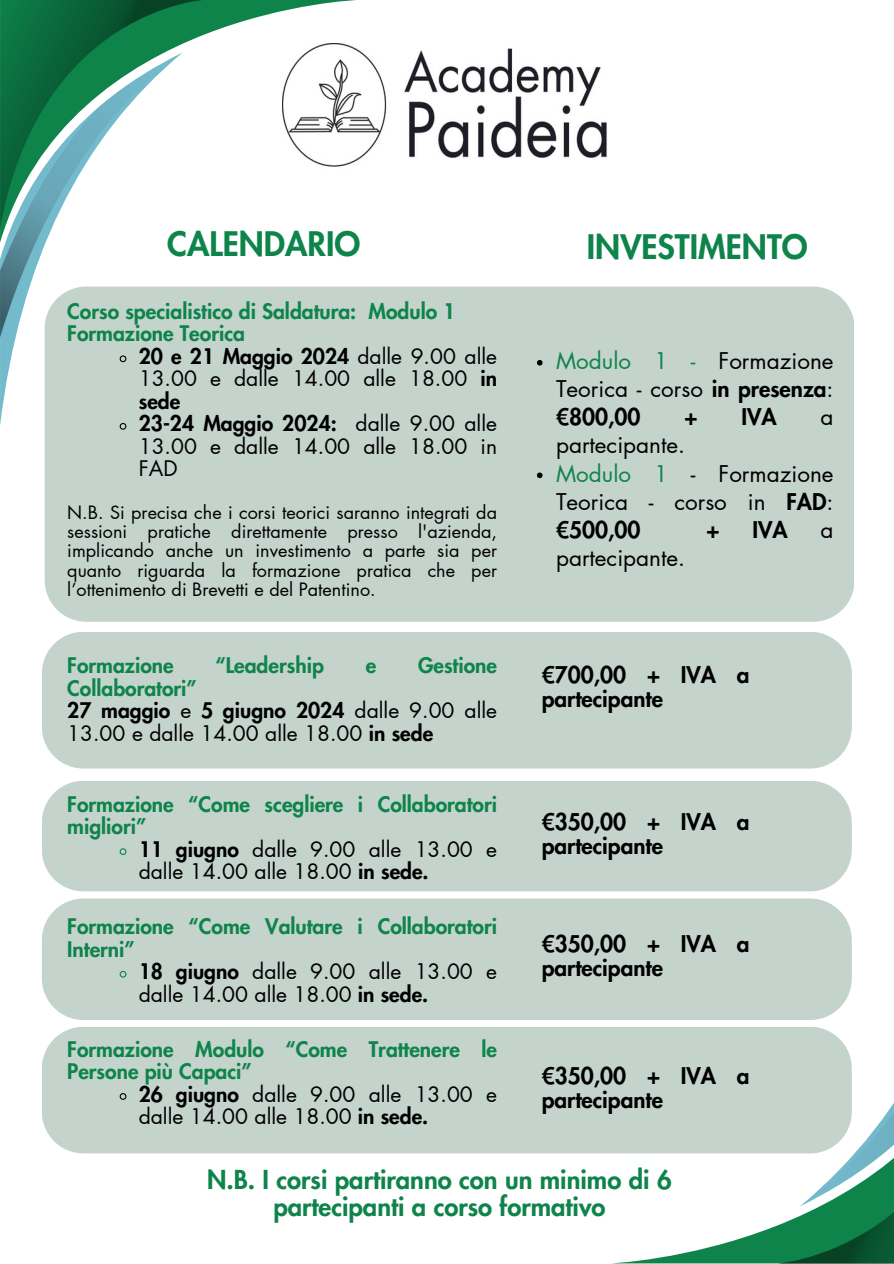
<style>
.page{position:relative;width:894px;height:1264px;background:#fff}
.page>*{position:absolute;margin:0;border:0;box-sizing:border-box;transform-origin:0 0}
.t1{font:800 33px "Futura LT Pro";color:#0e844b}
.t2{font:800 25.5px/27px "Futura LT Pro";color:#0e844b;text-align:center}
.t3{font:22.5px/28.2px "Futura LT Pro";color:#000;text-align:justify}
.t4{font:800 22.5px/23.7px "Futura LT Pro";color:#000}
.t5{font:21px/22.5px "Futura LT Pro";color:#000}
.t6{font:800 21px/22.5px "Futura LT Pro";color:#0e844b}
.t7{font:18px/19.2px "Futura LT Pro";color:#000;text-align:justify}
.s1{font-weight:800}
.s2{font-weight:800;color:#0e844b}
.s3{color:#0e844b}
</style>
<div class="page">
<img style="left:357px;top:48px;width:250px;height:113px">
<svg style="left:0;top:337px;width:45px;height:89px"></svg>
<svg style="left:203px;top:0;width:154px;height:167px"></svg>
<svg style="left:0;top:0;width:203px;height:52px"></svg>
<svg style="left:0;top:52px;width:183px;height:285px"></svg>
<div style="left:42px;top:781px;width:803px;height:110px;background:#c4d4cc"></div>
<div style="left:42px;top:898px;width:735px;height:122px;background:#c4d4cc"></div>
<div style="left:42px;top:1027px;width:568px;height:126px;background:#c4d4cc"></div>
<svg style="left:610px;top:999px;width:167px;height:264px;fill:#c4d4cc"></svg>
<svg style="left:777px;top:800px;width:116px;height:463px"></svg>
<div style="left:45px;top:286px;width:808px;height:335px;background:#c4d4cc"></div>
<div style="left:42px;top:632px;width:809px;height:136px;background:#c4d4cc"></div>
<svg style="left:119px;top:354px;width:8px;height:9px"></svg>
<svg style="left:119px;top:422px;width:8px;height:8px"></svg>
<svg style="left:536px;top:360px;width:6px;height:5px"></svg>
<svg style="left:536px;top:472px;width:6px;height:6px"></svg>
<svg style="left:119px;top:847px;width:8px;height:8px"></svg>
<svg style="left:119px;top:970px;width:8px;height:8px"></svg>
<svg style="left:119px;top:1092px;width:8px;height:8px"></svg>
<p class="t1" style="left:167px;top:228px;width:194px">CALENDARIO</p>
<p class="t1" style="left:586px;top:231px;width:222px">INVESTIMENTO</p>
<p class="t6" style="left:67px;top:301px;width:389px">Corso specialistico di Saldatura: Modulo 1<br>Formazione Teorica</p>
<h1 class="t5" style="left:139px;top:346px;width:360px;text-align:justify"><span class="s1">20 e 21 Maggio 2024</span> dalle 9.00 alle 13.00 e dalle 14.00 alle 18.00 <span class="s1">in sede</span></h1>
<h1 class="t5" style="left:139px;top:413px;width:360px"><span class="s1">23-24 Maggio 2024:</span> dalle 9.00 alle<br>13.00 e dalle 14.00 alle 18.00 in</h1>
<h3 class="t5" style="left:139px;top:458px;width:40px">FAD</h3>
<h3 class="t7" style="left:67px;top:504px;width:431px">N.B. Si precisa che i corsi teorici saranno integrati da sessioni pratiche direttamente presso l'azienda, implicando anche un investimento a parte sia per quanto riguarda la formazione pratica che per</h3>
<p class="t7" style="left:67px;top:580px;width:310px">l’ottenimento di Brevetti e del Patentino.</p>
<p class="t6" style="left:67px;top:655px;width:108px">Formazione</p>
<p class="t6" style="left:215px;top:655px;width:110px">“Leadership</p>
<p class="t6" style="left:365px;top:655px;width:12px">e</p>
<p class="t6" style="left:418px;top:655px;width:81px">Gestione</p>
<p class="t5" style="left:67px;top:677px;width:431px"><span class="s2">Collaboratori”<br></span><span class="s1">27 maggio</span> e <span class="s1">5 giugno 2024</span> dalle 9.00 alle<br>13.00 e dalle 14.00 alle 18.00 <span class="s1">in sede</span></p>
<h3 class="t6" style="left:67px;top:793px;width:431px">Formazione “Come scegliere i Collaboratori migliori”</h3>
<h3 class="t5" style="left:139px;top:838px;width:360px"><span class="s1">11 giugno</span> dalle 9.00 alle 13.00 e dalle 14.00 alle 18.00 <span class="s1">in sede.</span></h3>
<p class="t6" style="left:67px;top:916px;width:431px">Formazione “Come Valutare i Collaboratori<br>Interni”</p>
<h3 class="t5" style="left:139px;top:961px;width:360px"><span class="s1">18 giugno</span> dalle 9.00 alle 13.00 e dalle 14.00 alle 18.00 <span class="s1">in sede.</span></h3>
<p class="t6" style="left:67px;top:1038px;width:431px">Formazione Modulo “Come Trattenere le<br>Persone più Capaci”</p>
<h3 class="t5" style="left:139px;top:1083px;width:360px"><span class="s1">26 giugno</span> dalle 9.00 alle 13.00 e dalle 14.00 alle 18.00 <span class="s1">in sede.</span></h3>
<p class="t3" style="left:556px;top:347px;width:279px"><span class="s3">Modulo 1 -</span> Formazione Teorica - corso <span class="s1">in presenza</span>: <span class="s1">€800,00</span></p>
<p class="t4" style="left:684px;top:406px;width:14px">+</p>
<p class="t4" style="left:741px;top:406px;width:37px">IVA</p>
<p class="t3" style="left:820px;top:404px;width:14px">a</p>
<p class="t3" style="left:556px;top:432px;width:130px">partecipante.</p>
<p class="t3" style="left:556px;top:460px;width:279px"><span class="s3">Modulo 1</span> - Formazione Teorica - corso in <span class="s1">FAD</span>: <span class="s1">€500,00</span></p>
<p class="t4" style="left:706px;top:518px;width:14px">+</p>
<p class="t4" style="left:752px;top:518px;width:37px">IVA</p>
<p class="t3" style="left:820px;top:516px;width:14px">a</p>
<p class="t3" style="left:556px;top:544px;width:130px">partecipante.</p>
<h4 class="t4" style="left:541px;top:664px;width:209px">€700,00 + IVA a partecipante</h4>
<h3 class="t4" style="left:541px;top:811px;width:209px">€350,00 + IVA a partecipante</h3>
<p class="t4" style="left:541px;top:933px;width:209px">€350,00 + IVA a partecipante</p>
<h3 class="t4" style="left:541px;top:1065px;width:209px">€350,00 + IVA a partecipante</h3>
<h3 class="t2" style="left:207px;top:1167px;width:466px">N.B. I corsi partiranno con un minimo di 6 partecipanti a corso formativo</h3>
</div>
